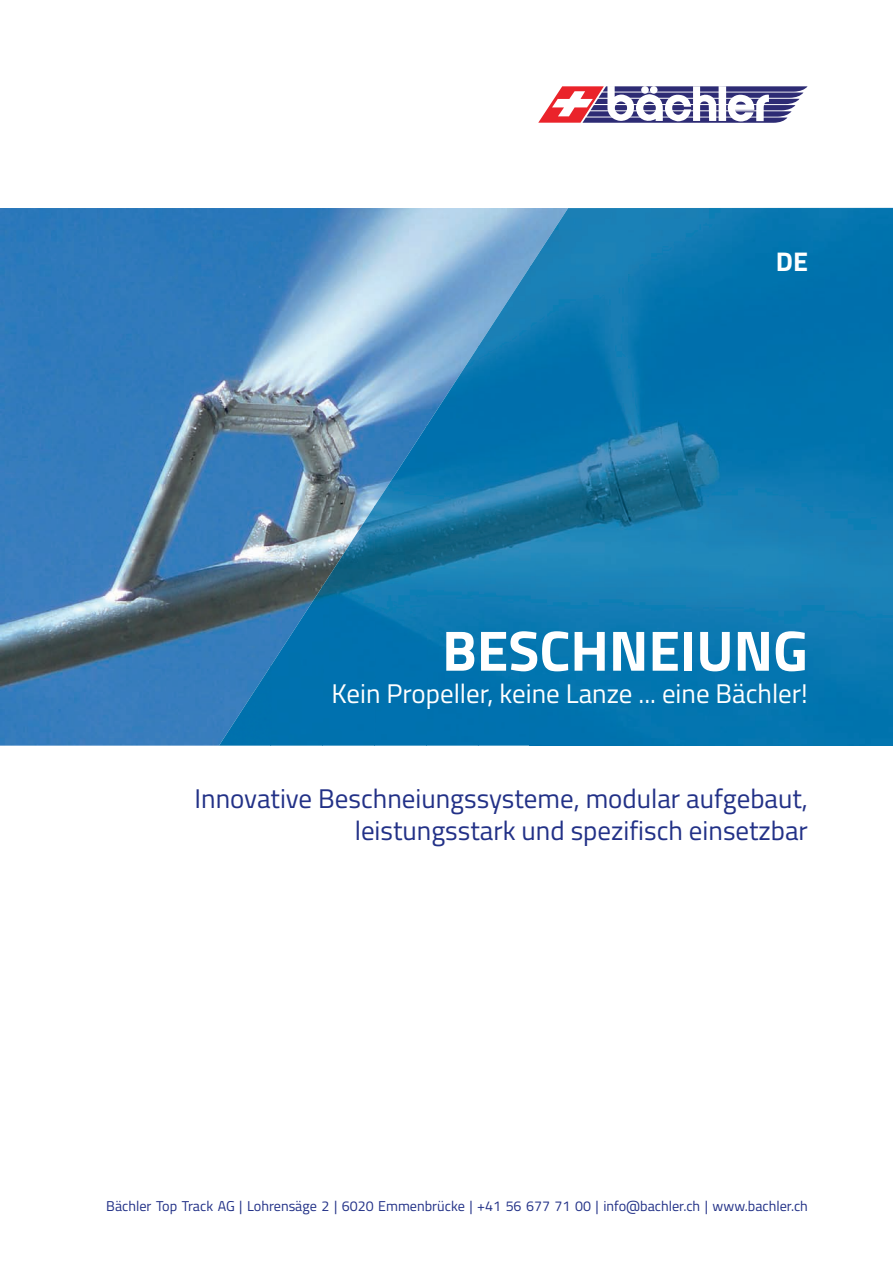
<style>
.page{position:relative;width:893px;height:1263px;background:#fff}
.page>*{position:absolute;margin:0;border:0;box-sizing:border-box;transform-origin:0 0}
.t1{font:700 57px "Titillium Web";color:#fff}
.t2{font:27px/32.4px "Titillium Web";color:#223187;text-align:right}
.t3{font:27px "Titillium Web";color:#fff}
.t4{font:700 27px "Titillium Web";color:#fff}
.t5{font:14.25px "Titillium Web";color:#223187}
</style>
<div class="page">
<svg style="left:538px;top:86px;width:270px;height:37px"></svg>
<img style="left:0;top:208px;width:530px;height:538px">
<img style="left:530px;top:208px;width:363px;height:538px">
<img style="left:478px;top:266px;width:53px;height:480px">
<img style="left:426px;top:346px;width:53px;height:400px">
<img style="left:374px;top:425px;width:53px;height:321px">
<img style="left:322px;top:505px;width:53px;height:241px">
<img style="left:270px;top:585px;width:53px;height:161px">
<img style="left:219px;top:665px;width:52px;height:81px">
<h2 class="t4" style="left:776px;top:241px;width:34px">DE</h2>
<h1 class="t1" style="left:442px;top:607px;width:367px">BESCHNEIUNG</h1>
<h2 class="t3" style="left:331px;top:674px;width:478px">Kein Propeller, keine Lanze ... eine Bächler!</h2>
<h2 class="t2" style="left:195px;top:781px;width:615px">Innovative Beschneiungssysteme, modular aufgebaut, leistungsstark und spezifisch einsetzbar</h2>
<p class="t5" style="left:106px;top:1195px;width:703px">Bächler Top Track AG | Lohrensäge 2 | 6020 Emmenbrücke | +41 56 677 71 00 | info@bachler.ch | www.bachler.ch</p>
</div>
